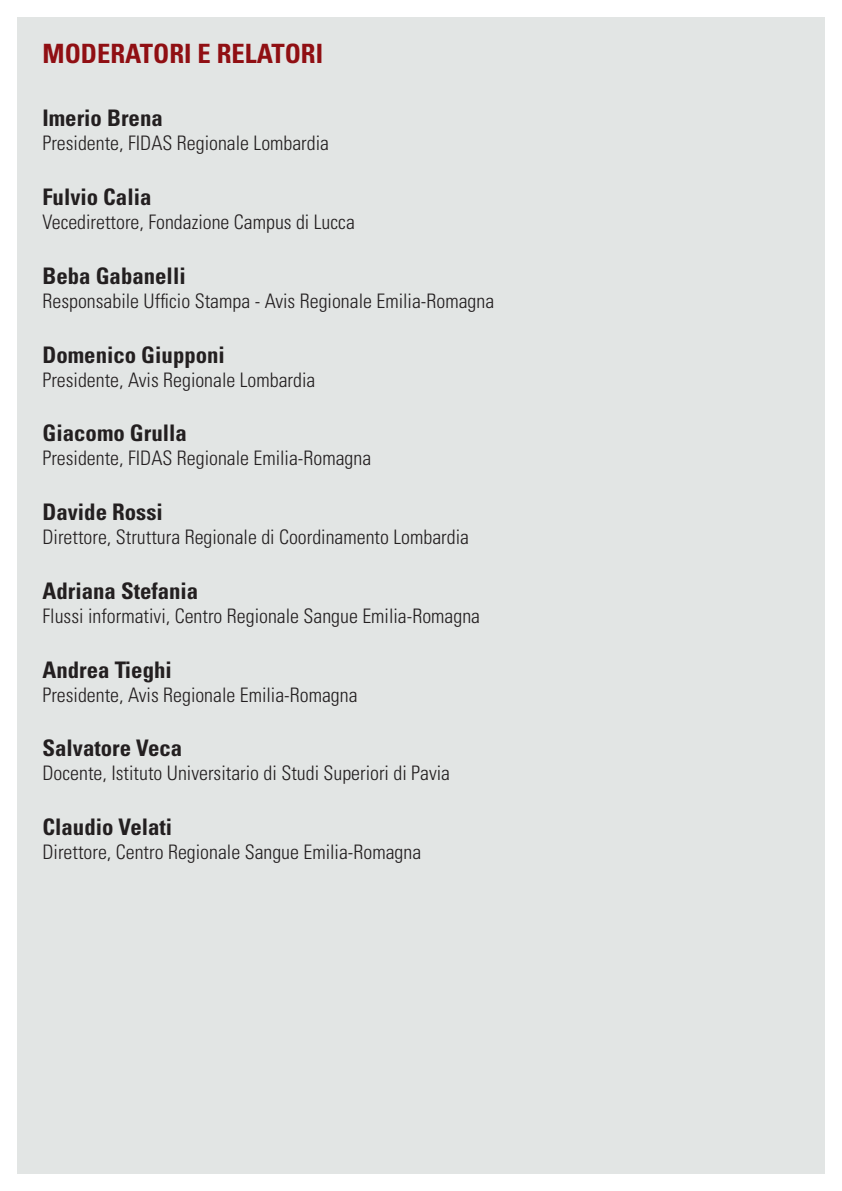
<style>
.page{position:relative;width:842px;height:1191px;background:#fff}
.page>*{position:absolute;margin:0;border:0;box-sizing:border-box;transform-origin:0 0}
.t1{font:700 condensed 26.6px "Univers LT Std";color:#900f13}
.t2{font:700 condensed 22.8px "Univers LT Std";color:#231f20}
.t3{font:300 condensed 20px "Univers LT Std";color:#231f20}
</style>
<div class="page">
<div style="left:17px;top:17px;width:808px;height:1157px;background:#e2e5e4"></div>
<p class="t1" style="left:43px;top:37px;width:282px">MODERATORI E RELATORI</p>
<p class="t2" style="left:43px;top:104px;width:122px">Imerio Brena</p>
<p class="t3" style="left:43px;top:131px;width:288px">Presidente, FIDAS Regionale Lombardia</p>
<p class="t2" style="left:43px;top:183px;width:110px">Fulvio Calia</p>
<p class="t3" style="left:43px;top:210px;width:314px">Vecedirettore, Fondazione Campus di Lucca</p>
<p class="t2" style="left:43px;top:262px;width:145px">Beba Gabanelli</p>
<p class="t3" style="left:43px;top:289px;width:453px">Responsabile Ufficio Stampa - Avis Regionale Emilia-Romagna</p>
<p class="t2" style="left:43px;top:340px;width:184px">Domenico Giupponi</p>
<p class="t3" style="left:43px;top:368px;width:274px">Presidente, Avis Regionale Lombardia</p>
<p class="t2" style="left:43px;top:419px;width:146px">Giacomo Grulla</p>
<p class="t3" style="left:43px;top:446px;width:330px">Presidente, FIDAS Regionale Emilia-Romagna</p>
<p class="t2" style="left:43px;top:498px;width:122px">Davide Rossi</p>
<p class="t3" style="left:43px;top:525px;width:428px">Direttore, Struttura Regionale di Coordinamento Lombardia</p>
<p class="t2" style="left:43px;top:577px;width:157px">Adriana Stefania</p>
<p class="t3" style="left:43px;top:604px;width:439px">Flussi informativi, Centro Regionale Sangue Emilia-Romagna</p>
<p class="t2" style="left:43px;top:655px;width:131px">Andrea Tieghi</p>
<p class="t3" style="left:43px;top:682px;width:317px">Presidente, Avis Regionale Emilia-Romagna</p>
<p class="t2" style="left:43px;top:734px;width:141px">Salvatore Veca</p>
<p class="t3" style="left:43px;top:761px;width:409px">Docente, Istituto Universitario di Studi Superiori di Pavia</p>
<p class="t2" style="left:43px;top:813px;width:131px">Claudio Velati</p>
<p class="t3" style="left:43px;top:840px;width:380px">Direttore, Centro Regionale Sangue Emilia-Romagna</p>
</div>
